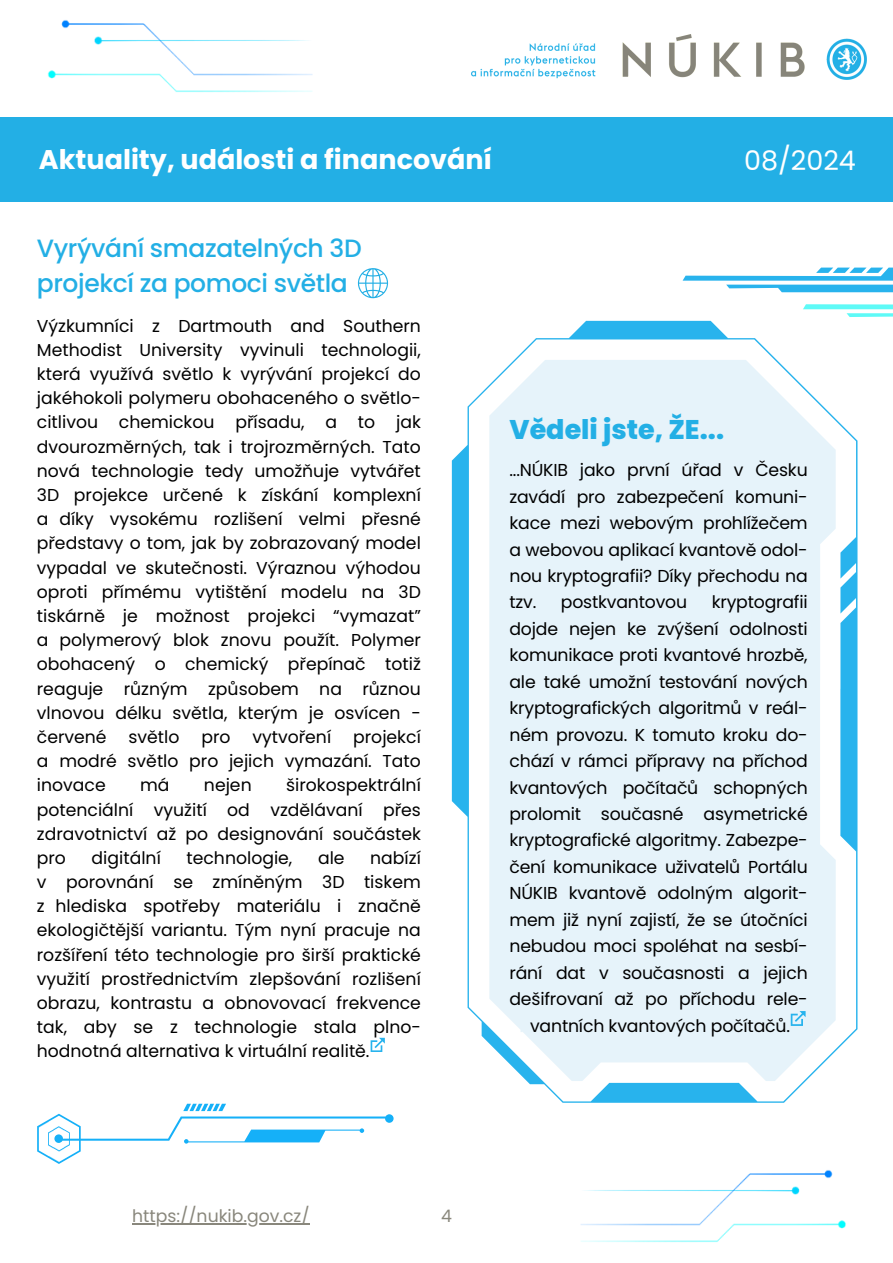
<style>
.page{position:relative;width:893px;height:1263px;background:#fff}
.page>*{position:absolute;margin:0;border:0;box-sizing:border-box;transform-origin:0 0}
.t1{font:700 27px "Poppins";color:#fff}
.t2{font:800 27px "Poppins";color:#23afe5}
.t3{font:27px "Poppins";color:#fff}
.t4{font:500 24.97px/34.9px "Poppins";letter-spacing:-.015em;color:#23afe5}
.t5{font:17.25px/24.2px "Poppins";color:#000;text-align:justify}
.t6{font:17.25px "Poppins";color:#89877c}
.s1{color:#fff}
.s2{color:#e6f3fa}
</style>
<div class="page">
<img style="left:47px;top:20px;width:266px;height:72px">
<img style="left:580px;top:1170px;width:266px;height:72px">
<div style="left:0;top:117px;width:100px;height:85px;background:#23afe5"></div>
<div style="left:37px;top:117px;width:856px;height:85px;background:#23afe5"></div>
<img style="left:471px;top:35px;width:395px;height:45px">
<svg style="left:452px;top:321px;width:405px;height:782px"></svg>
<svg style="left:489px;top:360px;width:346px;height:721px;background:#e7f3fa"></svg>
<svg style="left:357px;top:268px;width:31px;height:31px"></svg>
<svg style="left:370px;top:1038px;width:15px;height:14px"></svg>
<svg style="left:790px;top:1011px;width:15px;height:15px"></svg>
<svg style="left:37px;top:1104px;width:356px;height:60px"></svg>
<hr style="left:132px;top:1223px;width:178px;height:2px;background:#89877c">
<svg style="left:682px;top:268px;width:211px;height:53px"></svg>
<h1 class="t1" style="left:39px;top:140px;width:455px">Aktuality, události a financování</h1>
<h2 class="t3" style="left:744px;top:142px;width:113px">08/2024</h2>
<p class="t4" style="left:37px;top:231px;width:326px">Vyrývání smazatelných 3D projekcí za pomoci světla</p>
<p class="t5" style="left:37px;top:314px;width:385px">Výzkumníci z Dartmouth and Southern Methodist University vyvinuli technologii, která využívá světlo k vyrývání projekcí do jakéhokoli polymeru obohaceného o světlo&shy;citlivou chemickou přísadu, a to jak dvourozměrných, tak i trojrozměrných. Tato nová technologie tedy umožňuje vytvářet 3D projekce určené k získání komplexní a díky vysokému rozlišení velmi přesné představy o tom, jak by zobrazovaný model vypadal ve skutečnosti. Výraznou výhodou oproti přímému vytištění modelu na 3D tiskárně je možnost projekci “vymazat” a polymerový blok znovu použít. Polymer obohacený o chemický přepínač totiž reaguje různým způsobem na různou vlnovou délku světla, kterým je osvícen - červené</p>
<p class="t5" style="left:37px;top:725px;width:385px;text-indent:316px">projekcí a modré světlo pro jejich vymazání. Tato inovace</p>
<p class="t5" style="left:128px;top:725px;width:52px">světlo</p>
<p class="t5" style="left:201px;top:725px;width:31px">pro</p>
<p class="t5" style="left:252px;top:725px;width:80px">vytvoření</p>
<p class="t5" style="left:37px;top:773px;width:385px;text-indent:249px">širokospektrální potenciální využití od vzdělávaní přes zdravotnictví až po designování součástek pro</p>
<p class="t5" style="left:140px;top:773px;width:31px">má</p>
<p class="t5" style="left:204px;top:773px;width:49px">nejen</p>
<p class="t5" style="left:37px;top:846px;width:385px;text-indent:333px">nabízí v porovnání se zmíněným 3D tiskem z hlediska spotřeby materiálu i značně ekologičtější variantu. Tým nyní pracuje na rozšíření této technologie pro širší praktické využití prostřednictvím zlepšování rozlišení obrazu, kontrastu a obnovovací frekvence tak, aby se z technologie stala plno&shy;hodnotná alternativa k virtuální realitě.</p>
<p class="t5" style="left:92px;top:846px;width:71px">digitální</p>
<p class="t5" style="left:186px;top:846px;width:107px">technologie,</p>
<p class="t5" style="left:318px;top:846px;width:28px">ale</p>
<p class="t2" style="left:509px;top:410px;width:216px">Vědeli jste, ŽE...</p>
<p class="t5" style="left:509px;top:457px;width:300px;line-height:26.4px">...NÚKIB jako první úřad v Česku zavádí pro zabezpečení komuni&shy;kace mezi webovým prohlížečem a webovou aplikací kvantově odol&shy;nou kryptografii? Díky přechodu na tzv.</p>
<p class="t5" style="left:509px;top:589px;width:300px;line-height:26.4px;text-indent:202px">kryptografii dojde nejen ke zvýšení odolnosti komunikace proti kvantové hrozbě, ale také umožní testování nových kryptografických algoritmů v reál&shy;ném provozu. K tomuto kroku do&shy;chází v rámci přípravy na příchod kvantových počítačů schopných prolomit současné asymetrické kryptografické algoritmy. Zabezpe&shy;čení komunikace uživatelů Portálu NÚKIB kvantově odolným algorit&shy;mem již nyní zajistí, že se útočníci nebudou moci spoléhat na sesbí&shy;rání dat v současnosti a jejich dešifrovaní až po příchodu rele-<span class="s1">...</span><span class="s2">...</span>vantních kvantových počítačů.</p>
<p class="t5" style="left:561px;top:590px;width:128px">postkvantovou</p>
<p class="t6" style="left:132px;top:1204px;width:179px">https://nukib.gov.cz/</p>
<p class="t6" style="left:441px;top:1204px;width:12px">4</p>
</div>
